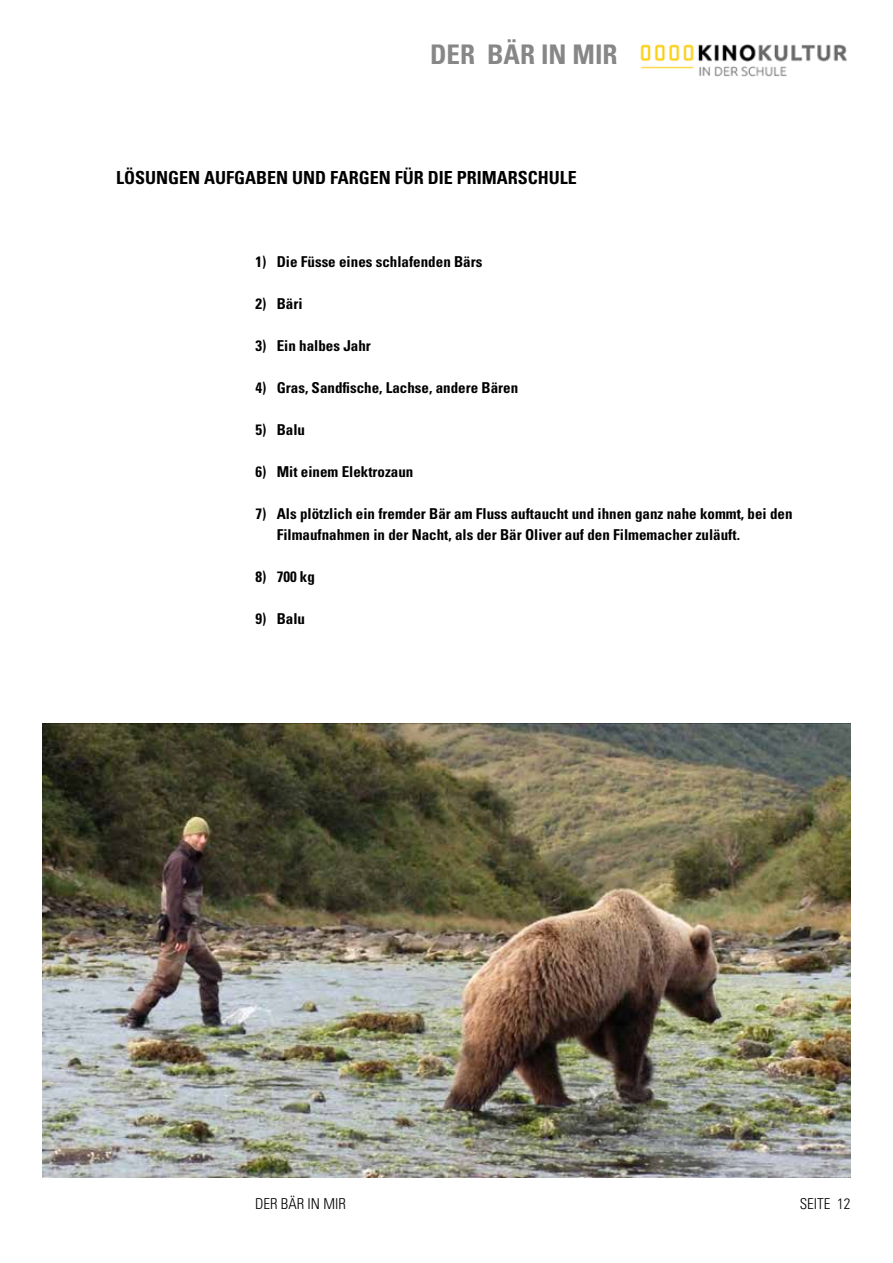
<style>
.page{position:relative;width:893px;height:1263px;background:#fff}
.page>*{position:absolute;margin:0;border:0;box-sizing:border-box;transform-origin:0 0}
.t1{font:700 condensed 27px "Univers";color:#878787}
.t2{font:700 condensed 18px "Univers";color:#000}
.t3{font:700 condensed 15px/21px "Univers";color:#000}
.t4{font:300 condensed 15px "Univers";color:#000}
</style>
<div class="page">
<img style="left:640px;top:44px;width:207px;height:33px">
<img style="left:43px;top:723px;width:807px;height:455px">
<h1 class="t1" style="left:430px;top:38px;width:189px">DER BÄR IN MIR</h1>
<p class="t2" style="left:116px;top:167px;width:462px">LÖSUNGEN AUFGABEN UND FARGEN FÜR DIE PRIMARSCHULE</p>
<p class="t3" style="left:255px;top:251px;width:229px">1) Die Füsse eines schlafenden Bärs</p>
<p class="t3" style="left:255px;top:293px;width:49px">2) Bäri</p>
<p class="t3" style="left:255px;top:335px;width:117px">3) Ein halbes Jahr</p>
<p class="t3" style="left:255px;top:377px;width:264px">4) Gras, Sandfische, Lachse, andere Bären</p>
<p class="t3" style="left:255px;top:419px;width:51px">5) Balu</p>
<p class="t3" style="left:255px;top:461px;width:159px">6) Mit einem Elektrozaun</p>
<p class="t3" style="left:277px;top:503px;width:517px;text-indent:-21px">7) Als plötzlich ein fremder Bär am Fluss auftaucht und ihnen ganz nahe kommt, bei den<br>Filmaufnahmen in der Nacht, als der Bär Oliver auf den Filmemacher zuläuft.</p>
<p class="t3" style="left:255px;top:566px;width:61px">8) 700 kg</p>
<p class="t3" style="left:255px;top:608px;width:51px">9) Balu</p>
<p class="t4" style="left:255px;top:1195px;width:92px">DER BÄR IN MIR</p>
<p class="t4" style="left:800px;top:1195px;width:52px">SEITE 12</p>
</div>
